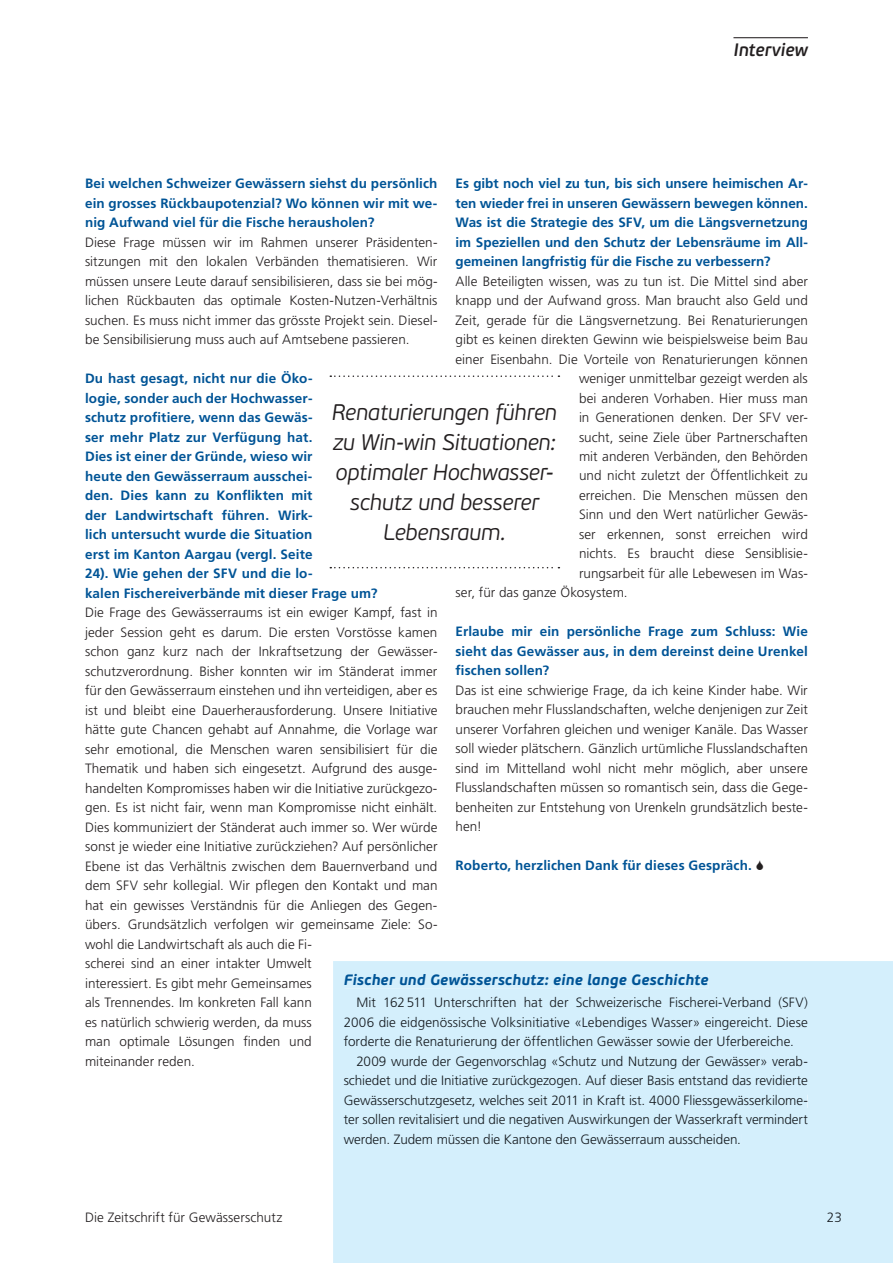
<style>
.page{position:relative;width:893px;height:1263px;background:#fff}
.page>*{position:absolute;margin:0;border:0;box-sizing:border-box;transform-origin:0 0}
.t1{font:italic 300 22.5px/30px "PF Beau Sans Pro";letter-spacing:-.005em;color:#231f20;text-align:center}
.t2{font:italic 600 18px "PF Beau Sans Pro";letter-spacing:-.01em;color:#231f20}
.t3{font:italic 700 15px "PF Beau Sans Pro";letter-spacing:.005em;color:#005496}
.t4{font:300 13.5px/19.5px "Frutiger LT Std";color:#231f20;text-align:justify}
.t5{font:700 13.5px/19.5px "Frutiger LT Std";letter-spacing:.01em;color:#005496;text-align:justify}
.t6{font:300 13.5px/19.5px "Frutiger LT Std";color:#161c21;text-align:justify}
</style>
<div class="page">
<hr style="left:733px;top:37px;width:75px;height:1px;background:#231f20">
<div style="left:333px;top:961px;width:560px;height:302px;background:#d4effc"></div>
<div style="left:828px;top:1212px;width:13px;height:10px;background:#d4effc"></div>
<div style="left:344px;top:974px;width:364px;height:14px;background:#d4effc"></div>
<div style="left:358px;top:997px;width:450px;height:12px;background:#d4effc"></div>
<div style="left:344px;top:1017px;width:464px;height:13px;background:#d4effc"></div>
<div style="left:344px;top:1036px;width:450px;height:13px;background:#d4effc"></div>
<div style="left:357px;top:1056px;width:450px;height:13px;background:#d4effc"></div>
<div style="left:344px;top:1075px;width:464px;height:13px;background:#d4effc"></div>
<div style="left:345px;top:1094px;width:462px;height:14px;background:#d4effc"></div>
<div style="left:344px;top:1114px;width:464px;height:13px;background:#d4effc"></div>
<div style="left:344px;top:1134px;width:397px;height:10px;background:#d4effc"></div>
<svg style="left:330px;top:375px;width:229px;height:2px"></svg>
<svg style="left:330px;top:567px;width:229px;height:1px"></svg>
<h2 class="t2" style="left:733px;top:43px;width:76px">Interview</h2>
<p class="t5" style="left:455px;top:174px;width:354px">Es gibt noch viel zu tun, bis sich unsere heimischen Ar&shy;ten wieder frei in unseren Gewässern bewegen können.<br>Was ist die Strategie des SFV, um die Längsvernetzung im Speziellen und den Schutz der Lebensräume im All&shy;gemeinen langfristig für die Fische zu verbessern?</p>
<p class="t4" style="left:455px;top:272px;width:354px">Alle Beteiligten wissen, was zu tun ist. Die Mittel sind aber</p>
<p class="t4" style="left:455px;top:291px;width:354px">knapp und der Aufwand gross. Man braucht also Geld und</p>
<p class="t4" style="left:455px;top:311px;width:354px">Zeit, gerade für die Längsvernetzung. Bei Renaturierungen</p>
<p class="t4" style="left:455px;top:330px;width:354px">gibt es keinen direkten Gewinn wie beispielsweise beim Bau</p>
<p class="t4" style="left:455px;top:350px;width:354px">einer Eisenbahn. Die Vorteile von Renaturierungen können</p>
<p class="t4" style="left:579px;top:369px;width:230px">weniger unmittelbar gezeigt werden als</p>
<p class="t4" style="left:579px;top:389px;width:230px">bei anderen Vorhaben. Hier muss man</p>
<p class="t4" style="left:579px;top:408px;width:230px">in Generationen denken. Der SFV ver-</p>
<p class="t4" style="left:579px;top:428px;width:230px">sucht, seine Ziele über Partnerschaften</p>
<p class="t4" style="left:579px;top:447px;width:230px">mit anderen Verbänden, den Behörden</p>
<p class="t4" style="left:579px;top:467px;width:230px">und nicht zuletzt der Öffentlichkeit zu</p>
<p class="t4" style="left:579px;top:486px;width:230px">erreichen. Die Menschen müssen den</p>
<p class="t4" style="left:579px;top:506px;width:230px">Sinn und den Wert natürlicher Gewäs-</p>
<p class="t4" style="left:579px;top:525px;width:230px">ser erkennen, sonst erreichen wird</p>
<p class="t4" style="left:579px;top:545px;width:230px">nichts. Es braucht diese Sensiblisie-</p>
<p class="t4" style="left:579px;top:564px;width:230px">rungsarbeit für alle Lebewesen im Was-</p>
<p class="t4" style="left:455px;top:584px;width:174px">ser, für das ganze Ökosystem.</p>
<p class="t5" style="left:455px;top:623px;width:354px">Erlaube mir ein persönliche Frage zum Schluss: Wie sieht das Gewässer aus, in dem dereinst deine Urenkel fischen sollen?</p>
<p class="t4" style="left:455px;top:681px;width:354px">Das ist eine schwierige Frage, da ich keine Kinder habe. Wir brauchen mehr Flusslandschaften, welche denjenigen zur Zeit unserer Vorfahren gleichen und weniger Kanäle. Das Wasser soll wieder plätschern. Gänzlich urtümliche Flusslandschaften sind im Mittelland wohl nicht mehr möglich, aber unsere Flusslandschaften müssen so romantisch sein, dass die Gege&shy;benheiten zur Entstehung von Urenkeln grundsätzlich beste&shy;hen!</p>
<p class="t5" style="left:455px;top:857px;width:298px">Roberto, herzlichen Dank für dieses Gespräch.</p>
<p class="t5" style="left:85px;top:175px;width:354px">Bei welchen Schweizer Gewässern siehst du persönlich ein grosses Rückbaupotenzial? Wo können wir mit we&shy;nig Aufwand viel für die Fische herausholen?</p>
<p class="t4" style="left:85px;top:233px;width:354px">Diese Frage müssen wir im Rahmen unserer Präsidenten&shy;sitzungen mit den lokalen Verbänden thematisieren. Wir müssen unsere Leute darauf sensibilisieren, dass sie bei mög&shy;lichen Rückbauten das optimale Kosten-Nutzen-Verhältnis suchen. Es muss nicht immer das grösste Projekt sein. Diesel&shy;be Sensibilisierung muss auch auf Amtsebene passieren.</p>
<p class="t5" style="left:85px;top:370px;width:294px;text-align:left">Du hast gesagt, nicht nur die Öko-<br>logie, sonder auch der Hochwasser-<br>schutz profitiere, wenn das Gewäs-<br>ser mehr Platz zur Verfügung hat.<br>Dies ist einer der Gründe, wieso wir<br>heute den Gewässerraum ausschei-<br>den. Dies kann zu Konflikten mit<br>der Landwirtschaft führen. Wirk-<br>lich untersucht wurde die Situation<br>erst im Kanton Aargau (vergl. Seite<br>24). Wie gehen der SFV und die lo-<br>kalen Fischereiverbände mit dieser Frage um?</p>
<p class="t4" style="left:85px;top:603px;width:354px;text-align:left">Die Frage des Gewässerraums ist ein ewiger Kampf, fast in jeder Session geht es darum. Die ersten Vorstösse kamen schon ganz kurz nach der Inkraftsetzung der Gewässer&shy;schutzverordnung. Bisher konnten wir im Ständerat immer für den Gewässerraum einstehen und ihn verteidigen, aber es ist und bleibt eine Dauerherausforderung. Unsere Initiative hätte gute Chancen gehabt auf Annahme, die Vorlage war sehr emotional, die Menschen waren sensibilisiert für die Thematik und haben sich eingesetzt. Aufgrund des ausge&shy;handelten Kompromisses haben wir die Initiative zurückgezo&shy;gen. Es ist nicht fair, wenn man Kompromisse nicht einhält.<br>Dies kommuniziert der Ständerat auch immer so. Wer würde sonst je wieder eine Initiative zurückziehen? Auf persönlicher Ebene ist das Verhältnis zwischen dem Bauernverband und dem SFV sehr kollegial. Wir pflegen den Kontakt und man hat ein gewisses Verständnis für die Anliegen des Gegen&shy;übers. Grundsätzlich verfolgen wir gemeinsame Ziele: So&shy;wohl die Landwirtschaft als auch die Fi-<br>scherei sind an einer intakter Umwelt<br>interessiert. Es gibt mehr Gemeinsames<br>als Trennendes. Im konkreten Fall kann<br>es natürlich schwierig werden, da muss<br>man optimale Lösungen finden und<br>miteinander reden.</p>
<h1 class="t1" style="left:332px;top:400px;width:227px">Renaturierungen führen zu Win-win Situationen: optimaler Hochwasser&shy;schutz und besserer<br>Lebensraum.</h1>
<p class="t3" style="left:344px;top:974px;width:366px">Fischer und Gewässerschutz: eine lange Geschichte</p>
<p class="t6" style="left:344px;top:994px;width:466px;text-indent:13px">Mit 162 511 Unterschriften hat der Schweizerische Fischerei-Verband (SFV)<br>2006 die eidgenössische Volksinitiative «Lebendiges Wasser» eingereicht. Diese forderte die Renaturierung der öffentlichen Gewässer sowie der Uferbereiche.</p>
<p class="t6" style="left:344px;top:1052px;width:466px;text-indent:13px">2009 wurde der Gegenvorschlag «Schutz und Nutzung der Gewässer» verab&shy;schiedet und die Initiative zurückgezogen. Auf dieser Basis entstand das revidierte Gewässerschutzgesetz, welches seit 2011 in Kraft ist. 4000 Fliessgewässerkilome&shy;ter sollen revitalisiert und die negativen Auswirkungen der Wasserkraft vermindert werden. Zudem müssen die Kantone den Gewässerraum ausscheiden.</p>
<p class="t4" style="left:85px;top:1208px;width:199px">Die Zeitschrift für Gewässerschutz</p>
<p class="t6" style="left:827px;top:1208px;width:16px">23</p>
</div>
